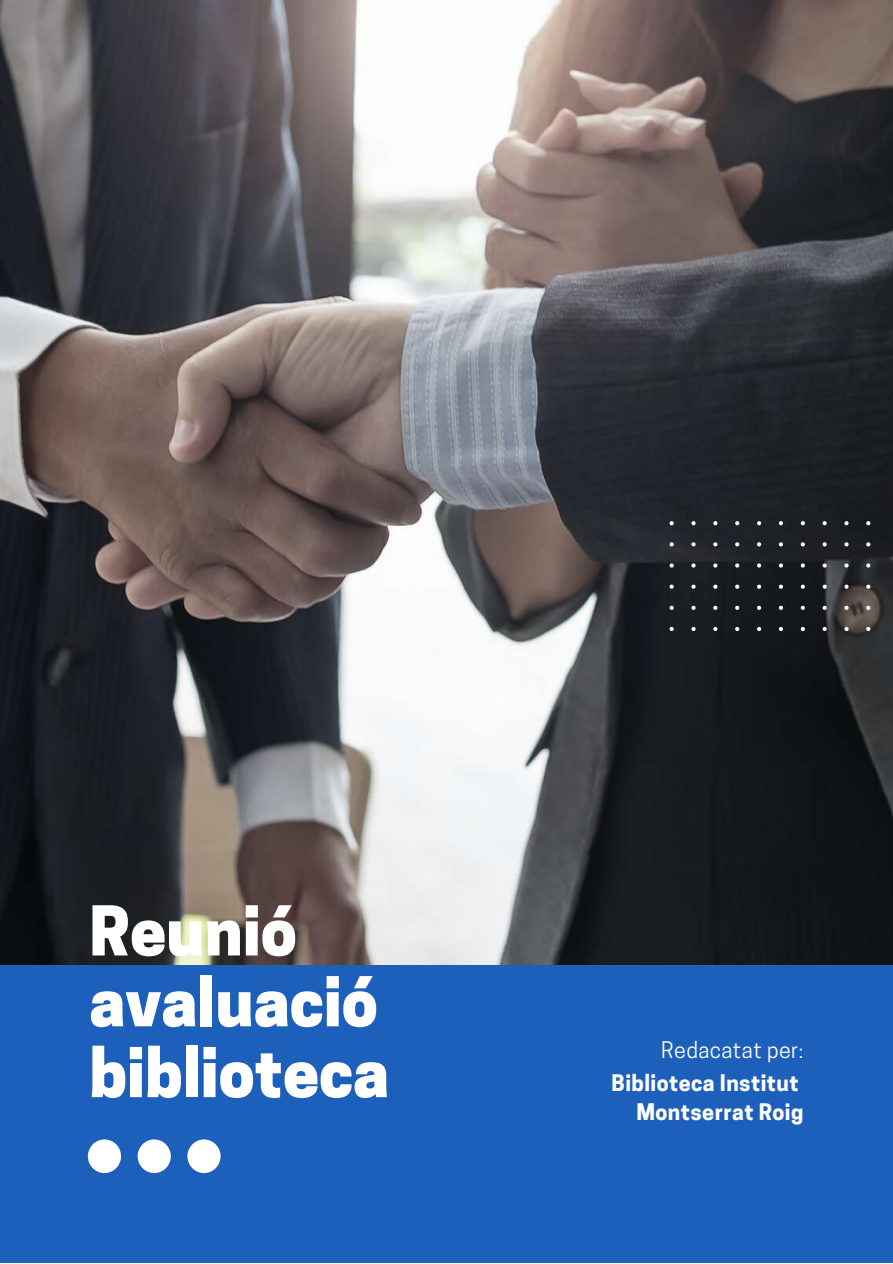
<style>
.page{position:relative;width:893px;height:1264px;background:#fff}
.page>*{position:absolute;margin:0;border:0;box-sizing:border-box;transform-origin:0 0}
.t1{font:800 64.35px/70.8px "Cooper Hewitt";color:#fff}
.t2{font:700 21.45px/29.2px "Cooper Hewitt";letter-spacing:.02em;color:#fff;text-align:right}
.t3{font:21.45px "Cooper Hewitt";letter-spacing:.02em;color:#fff}
</style>
<div class="page">
<img style="left:0;top:0;width:892px;height:964px">
<div style="left:0;top:964px;width:892px;height:298px;background:#1d60bb"></div>
<svg style="left:88px;top:1139px;width:132px;height:33px"></svg>
<svg style="left:669px;top:521px;width:201px;height:110px;background:#282a2d"></svg>
<h1 class="t1" style="left:89px;top:903px;width:301px">Reunió avaluació biblioteca</h1>
<p class="t3" style="left:661px;top:1042px;width:144px">Redacatat per:</p>
<p class="t2" style="left:611px;top:1070px;width:193px">Biblioteca Institut<br>Montserrat Roig</p>
</div>
